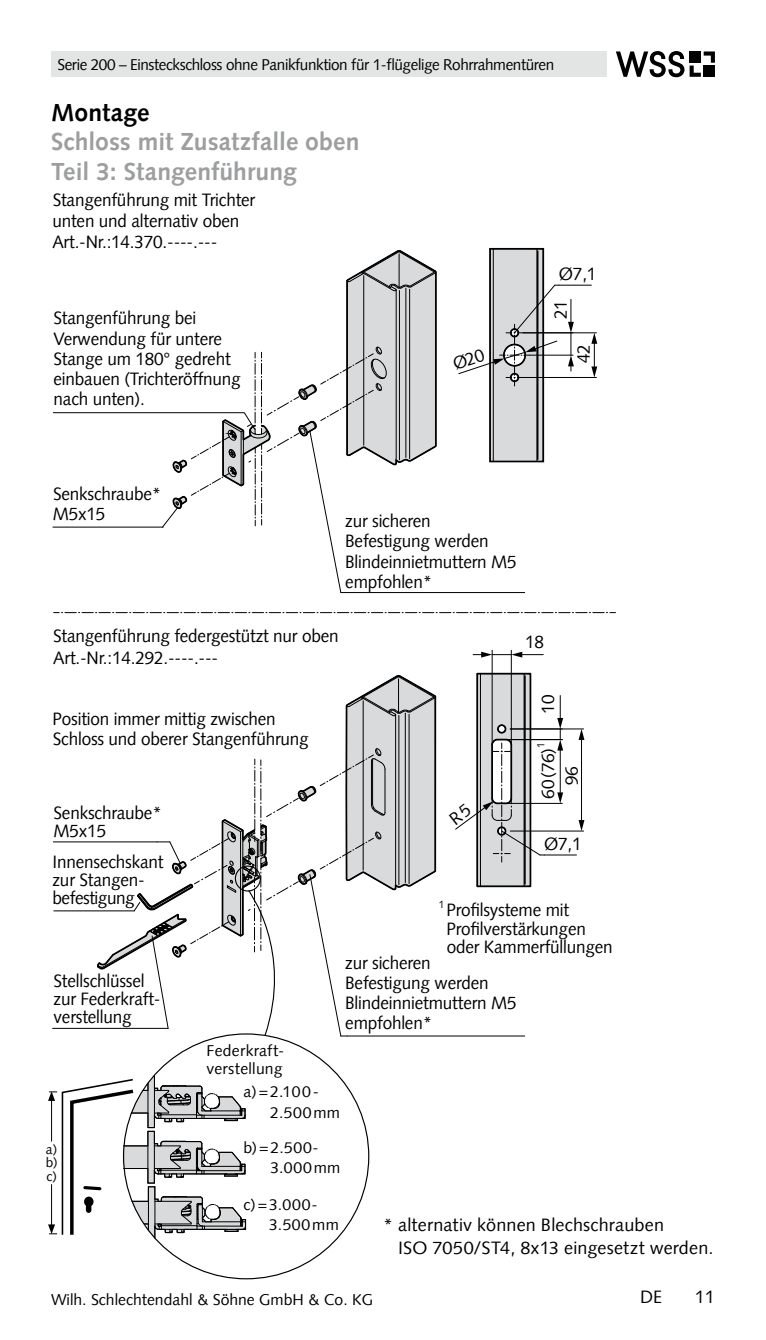
<style>
.page{position:relative;width:766px;height:1340px;background:#fff}
.page>*{position:absolute;margin:0;border:0;box-sizing:border-box;transform-origin:0 0}
.t1{font:700 24.75px/29.7px "Syntax Com";letter-spacing:.005em;color:#9c9e9f}
.t2{font:700 24.75px "Syntax Com";letter-spacing:.005em;color:#000}
.t3{font:18px/20.2px "Syntax Com";letter-spacing:-.01em;color:#000;scale:.95 1}
.t4{font:18px/23.6px "Syntax Com";letter-spacing:.01em;color:#000}
.t5{font:18px "Syntax Com";letter-spacing:-.01em;color:#000}
.t6{font:15.75px "Syntax Com";letter-spacing:-.025em;color:#000}
.t7{font:15.75px/18px "Syntax Com";color:#000}
.t8{font:15.75px/20.2px "Syntax Com";letter-spacing:.055em;color:#000}
.t9{font:15.75px/20.2px "Syntax Com";letter-spacing:.045em;color:#000}
.t10{font:13.5px/13.5px "Syntax Com";color:#000;text-align:justify}
.t11{font:10.58px "Syntax Com";color:#000;scale:.95 1}
</style>
<div class="page">
<svg style="left:616px;top:51px;width:98px;height:26px"></svg>
<div style="left:689px;top:51px;width:11px;height:12px;background:#000"></div>
<div style="left:51px;top:51px;width:555px;height:26px;background:#e3e4e4"></div>
<div style="left:477px;top:673px;width:53px;height:213px;background:#d9dadb"></div>
<div style="left:476px;top:672px;width:55px;height:215px;border:2px solid #000"></div>
<div style="left:490px;top:249px;width:53px;height:212px;background:#d9dadb"></div>
<div style="left:489px;top:248px;width:55px;height:214px;border:2px solid #000"></div>
<div style="left:498px;top:725px;width:7px;height:7px;background:#fff;border-radius:50%"></div>
<div style="left:497px;top:724px;width:9px;height:9px;border:2px solid #000;border-radius:50%"></div>
<svg style="left:54px;top:612px;width:561px;height:1px"></svg>
<hr style="left:536px;top:249px;width:1px;height:212px;background:#000">
<hr style="left:492px;top:249px;width:1px;height:212px;background:#000">
<hr style="left:489px;top:249px;width:1px;height:212px;background:#000">
<hr style="left:494px;top:248px;width:41px;height:1px;background:#000">
<hr style="left:494px;top:461px;width:41px;height:1px;background:#000">
<hr style="left:542px;top:249px;width:1px;height:212px;background:#000">
<hr style="left:523px;top:673px;width:1px;height:213px;background:#000">
<hr style="left:480px;top:673px;width:1px;height:213px;background:#000">
<hr style="left:476px;top:673px;width:1px;height:213px;background:#000">
<hr style="left:481px;top:886px;width:41px;height:1px;background:#000">
<hr style="left:481px;top:673px;width:41px;height:1px;background:#000">
<hr style="left:530px;top:673px;width:1px;height:213px;background:#000">
<div style="left:497px;top:725px;width:8px;height:8px;border:1px solid #000;border-radius:50%"></div>
<hr style="left:537px;top:251px;width:1px;height:208px;background:#000">
<hr style="left:524px;top:675px;width:1px;height:209px;background:#000">
<hr style="left:53px;top:841px;width:104px;height:1px;background:#000">
<hr style="left:347px;top:592px;width:177px;height:1px;background:#000">
<hr style="left:559px;top:285px;width:32px;height:1px;background:#000">
<hr style="left:544px;top:854px;width:32px;height:1px;background:#000">
<hr style="left:506px;top:803px;width:56px;height:1px;background:#000">
<hr style="left:559px;top:748px;width:1px;height:46px;background:#000">
<svg style="left:557px;top:792px;width:6px;height:11px"></svg>
<hr style="left:529px;top:355px;width:44px;height:1px;background:#000">
<hr style="left:506px;top:739px;width:56px;height:1px;background:#000">
<hr style="left:510px;top:650px;width:1px;height:95px;background:#000">
<hr style="left:491px;top:650px;width:1px;height:95px;background:#000">
<hr style="left:523px;top:332px;width:73px;height:1px;background:#000">
<hr style="left:523px;top:377px;width:73px;height:1px;background:#000">
<svg style="left:591px;top:333px;width:6px;height:44px"></svg>
<hr style="left:510px;top:728px;width:73px;height:1px;background:#000">
<hr style="left:510px;top:830px;width:73px;height:1px;background:#000">
<hr style="left:581px;top:738px;width:1px;height:84px;background:#000">
<svg style="left:578px;top:729px;width:6px;height:11px"></svg>
<svg style="left:578px;top:820px;width:6px;height:11px"></svg>
<hr style="left:347px;top:1035px;width:177px;height:1px;background:#000">
<svg style="left:568px;top:299px;width:5px;height:72px"></svg>
<svg style="left:473px;top:651px;width:70px;height:6px"></svg>
<svg style="left:557px;top:695px;width:6px;height:55px"></svg>
<hr style="left:54px;top:910px;width:80px;height:1px;background:#000">
<hr style="left:53px;top:1028px;width:115px;height:1px;background:#000">
<svg style="left:53px;top:250px;width:384px;height:343px"></svg>
<svg style="left:96px;top:675px;width:341px;height:362px"></svg>
<svg style="left:48px;top:1047px;width:198px;height:220px"></svg>
<svg style="left:455px;top:738px;width:89px;height:124px"></svg>
<svg style="left:458px;top:284px;width:101px;height:102px"></svg>
<p class="t6" style="left:57px;top:55px;width:498px">Serie 200 – Einsteckschloss ohne Panikfunktion für 1-flügelige Rohrrahmentüren</p>
<h1 class="t2" style="left:51px;top:97px;width:100px">Montage</h1>
<h1 class="t1" style="left:51px;top:127px;width:310px">Schloss mit Zusatzfalle oben<br>Teil 3: Stangenführung</h1>
<p class="t3" style="left:52px;top:189px;width:215px;line-height:21.2px">Stangenführung mit Trichter unten und alternativ oben<br>Art.-Nr.:14.370.----.---</p>
<p class="t3" style="left:54px;top:308px;width:198px">Stangenführung bei<br>Verwendung für untere<br>Stange um 180° gedreht einbauen (Trichteröffnung nach unten).</p>
<p class="t3" style="left:558px;top:264px;width:41px">Ø7,1</p>
<p class="t3" style="left:550px;top:319px;width:21px;rotate:-90deg">21</p>
<p class="t3" style="left:573px;top:363px;width:21px;rotate:-90deg">42</p>
<p class="t3" style="left:53px;top:484px;width:116px">Senkschraube*<br>M5x15</p>
<p class="t3" style="left:345px;top:510px;width:182px">zur sicheren<br>Befestigung werden<br>Blindeinnietmuttern M5 empfohlen*</p>
<p class="t3" style="left:53px;top:625px;width:302px;line-height:21.6px">Stangenführung federgestützt nur oben<br>Art.-Nr.:14.292.----.---</p>
<p class="t3" style="left:525px;top:631px;width:21px">18</p>
<p class="t3" style="left:53px;top:708px;width:271px">Position immer mittig zwischen<br>Schloss und oberer Stangenführung</p>
<p class="t3" style="left:54px;top:804px;width:115px;line-height:18px">Senkschraube*<br>M5x15</p>
<p class="t3" style="left:53px;top:852px;width:118px;line-height:18px">Innensechskant zur Stangen&shy;befestigung</p>
<p class="t3" style="left:54px;top:971px;width:114px;line-height:18px">Stellschlüssel zur Federkraft&shy;verstellung</p>
<p class="t7" style="left:206px;top:1041px;width:79px">Federkraft&shy;verstellung</p>
<p class="t3" style="left:538px;top:713px;width:21px;rotate:-90deg">10</p>
<p class="t11" style="left:534px;top:747px;width:7px;rotate:-90deg">1</p>
<p class="t3" style="left:538px;top:798px;width:55px;rotate:-90deg">60(76)</p>
<p class="t3" style="left:561px;top:785px;width:21px;rotate:-90deg">96</p>
<p class="t3" style="left:544px;top:833px;width:41px">Ø7,1</p>
<p class="t3" style="left:446px;top:901px;width:177px;line-height:18px;text-indent:-8px"><sup>1</sup> Profilsysteme mit<br>Profilverstärkungen oder Kammerfüllungen</p>
<p class="t3" style="left:345px;top:952px;width:182px">zur sicheren<br>Befestigung werden<br>Blindeinnietmuttern M5 empfohlen*</p>
<p class="t10" style="left:46px;top:1142px;width:13px">a) b) c)</p>
<p class="t9" style="left:270px;top:1081px;width:71px;text-indent:-27px">a)= 2.100-<br>2.500mm</p>
<p class="t8" style="left:270px;top:1137px;width:71px;text-indent:-27px">b)= 2.500-<br>3.000mm</p>
<p class="t8" style="left:269px;top:1193px;width:71px;text-indent:-26px">c)= 3.000-<br>3.500mm</p>
<p class="t4" style="left:398px;top:1212px;width:317px;text-indent:-15px">* alternativ können Blechschrauben<br>ISO 7050/ST4, 8x13 eingesetzt werden.</p>
<p class="t7" style="left:51px;top:1290px;width:323px">Wilh. Schlechtendahl &amp; Söhne GmbH &amp; Co. KG</p>
<p class="t5" style="left:640px;top:1286px;width:23px">DE</p>
<p class="t5" style="left:694px;top:1286px;width:22px">11</p>
</div>
